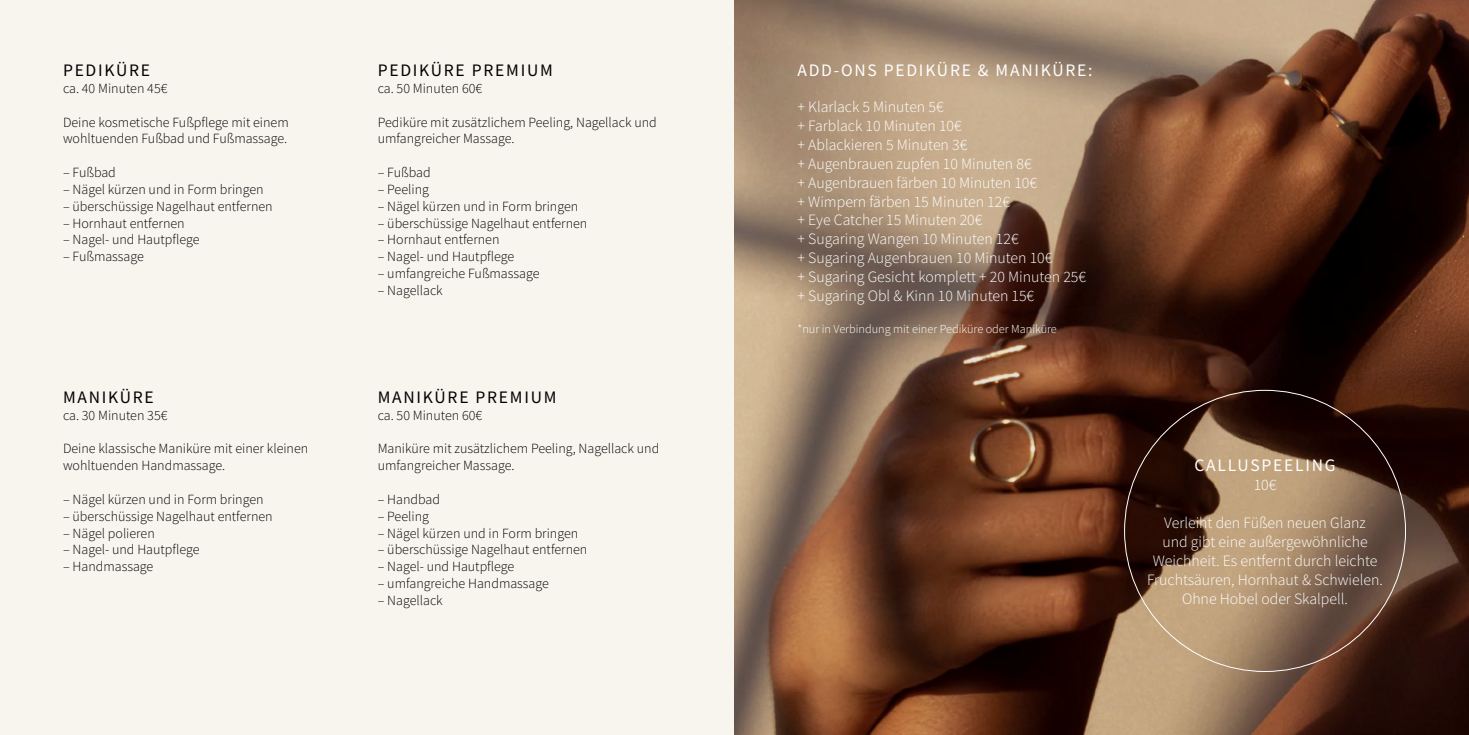
<style>
.page{position:relative;width:1469px;height:735px;background:#fff}
.page>*{position:absolute;margin:0;border:0;box-sizing:border-box;transform-origin:0 0}
.t1{font:17.5px "Source Sans Pro";letter-spacing:.1em;color:#000}
.t2{font:17.5px "Source Sans Pro";letter-spacing:.1em;color:#fff}
.t3{font:300 15.75px/18.9px "Source Sans Pro";color:#fff}
.t4{font:300 14px/16.8px "Source Sans Pro";color:#000}
.t5{font:300 12.25px "Source Sans Pro";color:#fff}
</style>
<div class="page">
<div style="left:0;top:0;width:1468px;height:734px;background:#f8f5ef"></div>
<svg style="left:734px;top:0;width:734px;height:734px;background:#72513d"></svg>
<p class="t1" style="left:63px;top:59px;width:89px">PEDIKÜRE</p>
<p class="t4" style="left:63px;top:80px;width:106px">ca. 40 Minuten 45€</p>
<p class="t4" style="left:63px;top:113px;width:227px">Deine kosmetische Fußpflege mit einem wohltuenden Fußbad und Fußmassage.</p>
<p class="t4" style="left:63px;top:164px;width:54px">– Fußbad</p>
<p class="t4" style="left:63px;top:181px;width:202px">– Nägel kürzen und in Form bringen</p>
<p class="t4" style="left:63px;top:197px;width:211px">– überschüssige Nagelhaut entfernen</p>
<p class="t4" style="left:63px;top:214px;width:123px">– Hornhaut entfernen</p>
<p class="t4" style="left:63px;top:231px;width:138px">– Nagel- und Hautpflege</p>
<p class="t4" style="left:63px;top:248px;width:82px">– Fußmassage</p>
<p class="t1" style="left:63px;top:386px;width:92px">MANIKÜRE</p>
<p class="t4" style="left:63px;top:406px;width:106px">ca. 30 Minuten 35€</p>
<p class="t4" style="left:63px;top:440px;width:247px">Deine klassische Maniküre mit einer kleinen wohltuenden Handmassage.</p>
<p class="t4" style="left:63px;top:490px;width:202px">– Nägel kürzen und in Form bringen</p>
<p class="t4" style="left:63px;top:507px;width:211px">– überschüssige Nagelhaut entfernen</p>
<p class="t4" style="left:63px;top:524px;width:93px">– Nägel polieren</p>
<p class="t4" style="left:63px;top:541px;width:138px">– Nagel- und Hautpflege</p>
<p class="t4" style="left:63px;top:557px;width:92px">– Handmassage</p>
<p class="t1" style="left:378px;top:59px;width:177px">PEDIKÜRE PREMIUM</p>
<p class="t4" style="left:378px;top:80px;width:106px">ca. 50 Minuten 60€</p>
<p class="t4" style="left:378px;top:113px;width:281px">Pediküre mit zusätzlichem Peeling, Nagellack und umfangreicher Massage.</p>
<p class="t4" style="left:378px;top:164px;width:54px">– Fußbad</p>
<p class="t4" style="left:378px;top:181px;width:53px">– Peeling</p>
<p class="t4" style="left:378px;top:197px;width:202px">– Nägel kürzen und in Form bringen</p>
<p class="t4" style="left:378px;top:214px;width:211px">– überschüssige Nagelhaut entfernen</p>
<p class="t4" style="left:378px;top:231px;width:123px">– Hornhaut entfernen</p>
<p class="t4" style="left:378px;top:248px;width:138px">– Nagel- und Hautpflege</p>
<p class="t4" style="left:378px;top:265px;width:163px">– umfangreiche Fußmassage</p>
<p class="t4" style="left:378px;top:281px;width:67px">– Nagellack</p>
<p class="t1" style="left:378px;top:386px;width:180px">MANIKÜRE PREMIUM</p>
<p class="t4" style="left:378px;top:406px;width:106px">ca. 50 Minuten 60€</p>
<p class="t4" style="left:378px;top:440px;width:283px">Maniküre mit zusätzlichem Peeling, Nagellack und umfangreicher Massage.</p>
<p class="t4" style="left:378px;top:490px;width:64px">– Handbad</p>
<p class="t4" style="left:378px;top:507px;width:53px">– Peeling</p>
<p class="t4" style="left:378px;top:524px;width:202px">– Nägel kürzen und in Form bringen</p>
<p class="t4" style="left:378px;top:541px;width:211px">– überschüssige Nagelhaut entfernen</p>
<p class="t4" style="left:378px;top:557px;width:138px">– Nagel- und Hautpflege</p>
<p class="t4" style="left:378px;top:574px;width:173px">– umfangreiche Handmassage</p>
<p class="t4" style="left:378px;top:591px;width:67px">– Nagellack</p>
<p class="t2" style="left:797px;top:59px;width:296px">ADD-ONS PEDIKÜRE &amp; MANIKÜRE:</p>
<p class="t3" style="left:797px;top:97px;width:290px">+ Klarlack 5 Minuten 5€<br>+ Farblack 10 Minuten 10€<br>+ Ablackieren 5 Minuten 3€<br>+ Augenbrauen zupfen 10 Minuten 8€<br>+ Augenbrauen färben 10 Minuten 10€<br>+ Wimpern färben 15 Minuten 12€<br>+ Eye Catcher 15 Minuten 20€<br>+ Sugaring Wangen 10 Minuten 12€<br>+ Sugaring Augenbrauen 10 Minuten 10€<br>+ Sugaring Gesicht komplett + 20 Minuten 25€ + Sugaring Obl &amp; Kinn 10 Minuten 15€</p>
<p class="t5" style="left:797px;top:321px;width:261px">*nur in Verbindung mit einer Pediküre oder Maniküre</p>
<p class="t2" style="left:1194px;top:454px;width:143px">CALLUSPEELING</p>
<p class="t3" style="left:1253px;top:475px;width:24px">10€</p>
<p class="t3" style="left:1147px;top:513px;width:237px;text-align:center">Verleiht den Füßen neuen Glanz<br>und gibt eine außergewöhnliche<br>Weichheit. Es entfernt durch leichte<br>Fruchtsäuren, Hornhaut &amp; Schwielen.<br>Ohne Hobel oder Skalpell.</p>
</div>
